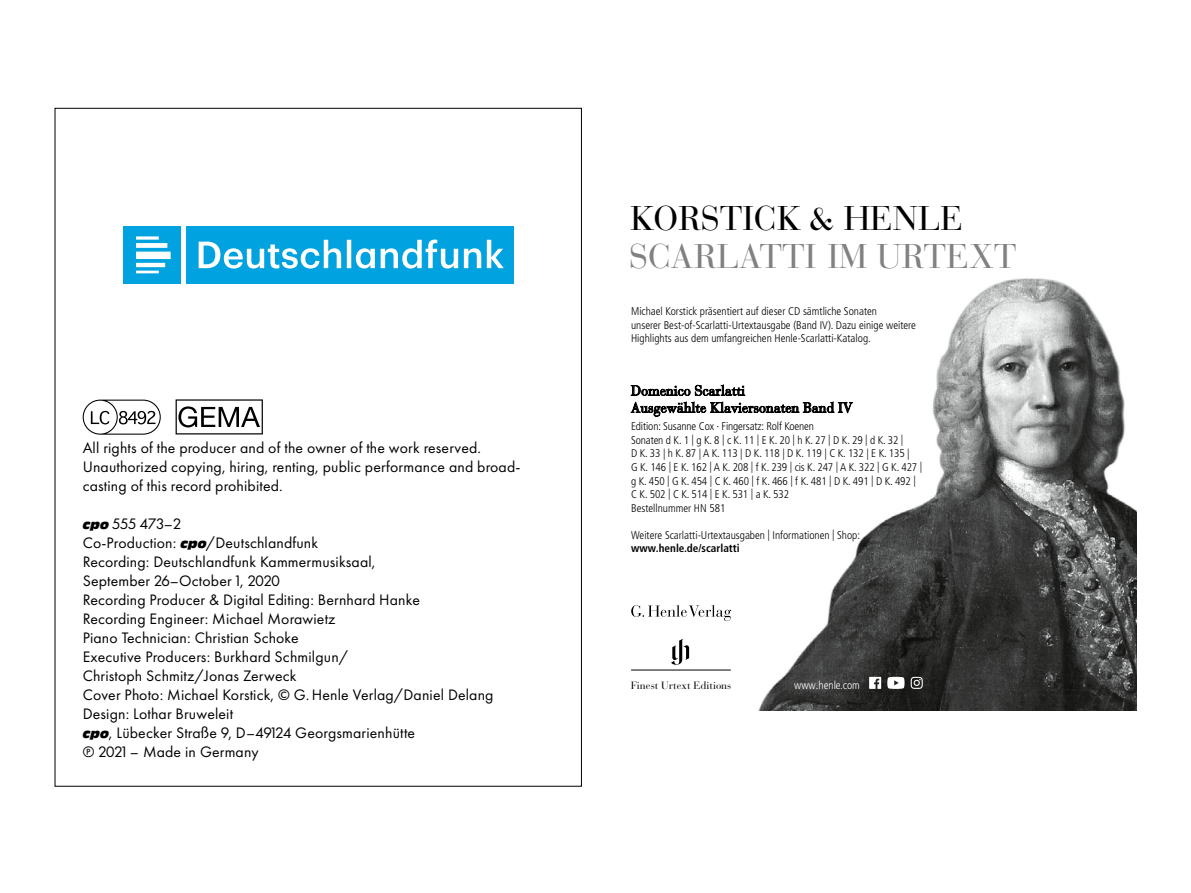
<style>
.page{position:relative;width:1191px;height:893px;background:#fff}
.page>*{position:absolute;margin:0;border:0;box-sizing:border-box;transform-origin:0 0}
.t1{font:34.05px/38px "Bauer Bodoni";color:#808281}
._06_Libretto{font:15.75px/18.9px "Futura PT";letter-spacing:.01em;color:#000}
.Basis_iTunesBooklet{font:15.75px "Futura PT";letter-spacing:.01em;color:#000}
.t2{font:13.95px/17.1px "Bauer Bodoni";color:#000}
.t3{font:300 condensed 11.1px/13.5px "Frutiger LT Pro";color:#000}
.t4{font:300 condensed 11.1px "Frutiger LT Pro";color:#fff}
.t5{font:10.65px "Bauer Bodoni";color:#000}
.s1{font-family:"Antique Oli Com";font-style:italic;font-size:12.75px}
.s2{color:#000}
.s3{font-weight:700}
</style>
<div class="page">
<svg style="left:83px;top:400px;width:78px;height:35px"></svg>
<svg style="left:176px;top:399px;width:87px;height:35px"></svg>
<div style="left:123px;top:226px;width:58px;height:58px;background:#00a2df"></div>
<div style="left:186px;top:226px;width:327px;height:58px;background:#00a2df"></div>
<svg style="left:136px;top:236px;width:35px;height:37px"></svg>
<svg style="left:199px;top:240px;width:305px;height:29px"></svg>
<img style="left:758px;top:278px;width:378px;height:433px">
<svg style="left:631px;top:605px;width:100px;height:16px"></svg>
<svg style="left:671px;top:639px;width:18px;height:26px"></svg>
<hr style="left:631px;top:670px;width:100px;height:1px;background:#000">
<svg style="left:631px;top:385px;width:114px;height:11px"></svg>
<svg style="left:631px;top:402px;width:221px;height:14px"></svg>
<svg style="left:869px;top:677px;width:12px;height:12px"></svg>
<svg style="left:910px;top:677px;width:12px;height:12px"></svg>
<svg style="left:887px;top:677px;width:17px;height:12px"></svg>
<p class="_06_Libretto" style="left:83px;top:439px;width:439px">All rights of the producer and of the owner of the work reserved.<br>Unauthorized copying, hiring, renting, public performance and broad&shy;casting of this record prohibited.</p>
<p class="_06_Libretto" style="left:83px;top:514px;width:100px"><span class="s1">cpo</span> 555 473–2</p>
<p class="_06_Libretto" style="left:83px;top:533px;width:237px">Co-Production: <span class="s1">cpo</span>/Deutschlandfunk</p>
<p class="_06_Libretto" style="left:83px;top:552px;width:294px">Recording: Deutschlandfunk Kammermusiksaal,<br>September 26–October 1, 2020</p>
<p class="_06_Libretto" style="left:83px;top:590px;width:339px">Recording Producer &amp; Digital Editing: Bernhard Hanke</p>
<p class="_06_Libretto" style="left:83px;top:609px;width:254px">Recording Engineer: Michael Morawietz</p>
<p class="_06_Libretto" style="left:83px;top:628px;width:217px">Piano Technician: Christian Schoke</p>
<p class="_06_Libretto" style="left:83px;top:647px;width:267px">Executive Producers: Burkhard Schmilgun/<br>Christoph Schmitz/Jonas Zerweck</p>
<p class="_06_Libretto" style="left:83px;top:685px;width:412px">Cover Photo: Michael Korstick, © G.Henle Verlag/Daniel Delang</p>
<p class="_06_Libretto" style="left:83px;top:704px;width:152px">Design: Lothar Bruweleit</p>
<p class="Basis_iTunesBooklet" style="left:83px;top:723px;width:334px"><span class="s1">cpo</span>, Lübecker Straße 9, D–49124 Georgsmarienhütte</p>
<p class="_06_Libretto" style="left:83px;top:742px;width:178px">℗ 2021 – Made in Germany</p>
<p class="t1" style="left:629px;top:199px;width:389px"><span class="s2">KORSTICK &amp; HENLE<br></span>SCARLATTI IM URTEXT</p>
<p class="t3" style="left:631px;top:305px;width:286px">Michael Korstick präsentiert auf dieser CD sämtliche Sonaten<br>unserer Best-of-Scarlatti-Urtextausgabe (Band IV). Dazu einige weitere<br>Highlights aus dem umfangreichen Henle-Scarlatti-Katalog.</p>
<p class="t2" style="left:631px;top:382px;width:223px">Domenico Scarlatti<br>Ausgewählte Klaviersonaten Band IV</p>
<p class="t3" style="left:631px;top:420px;width:293px">Edition: Susanne Cox · Fingersatz: Rolf Koenen<br>Sonaten d K. 1 | g K. 8 | c K. 11 | E K. 20 | h K. 27 | D K. 29 | d K. 32 |<br>D K. 33 | h K. 87 | A K. 113 | D K. 118 | D K. 119 | C K. 132 | E K. 135 |<br>G K. 146 | E K. 162 | A K. 208 | f K. 239 | cis K. 247 | A K. 322 | G K. 427 | g K. 450 | G K. 454 | C K. 460 | f K. 466 | f K. 481 | D K. 491 | D K. 492 | C K. 502 | C K. 514 | E K. 531 | a K. 532<br>Bestellnummer HN 581</p>
<p class="t3" style="left:631px;top:528px;width:230px">Weitere Scarlatti-Urtextausgaben | Informationen | Shop: <span class="s3">www.henle.de/scarlatti</span></p>
<p class="t5" style="left:631px;top:679px;width:102px">Finest Urtext Editions</p>
<p class="t4" style="left:794px;top:679px;width:67px">www.henle.com</p>
</div>
